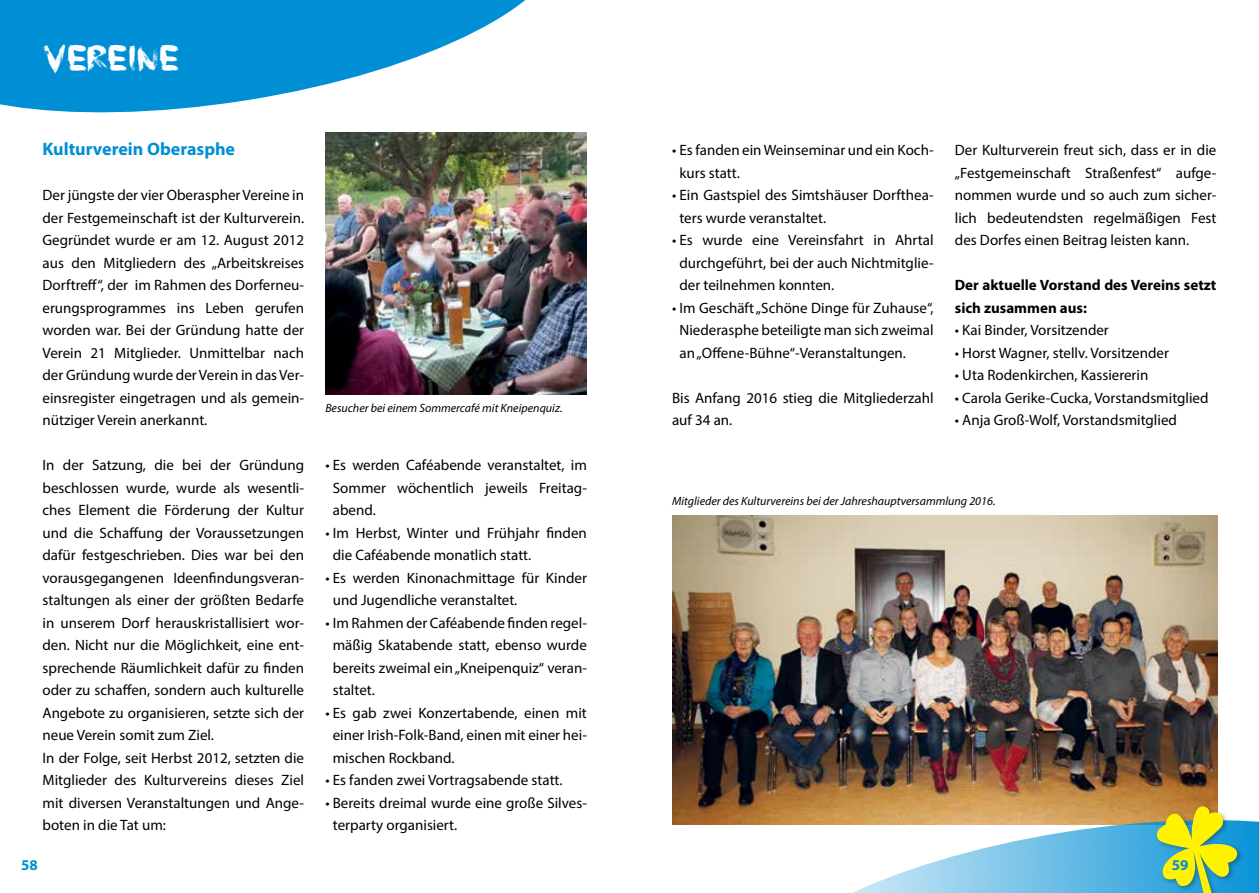
<style>
.page{position:relative;width:1259px;height:893px;background:#fff}
.page>*{position:absolute;margin:0;border:0;box-sizing:border-box;transform-origin:0 0}
.t1{font:36px "DK Face Your Fears II";color:#fff}
.t2{font:700 18px "Myriad Pro";color:#008fd5}
.t3{font:15px/22.5px "Myriad Pro";color:#000;text-align:justify}
.t4{font:700 15px/22.5px "Myriad Pro";color:#000}
.t5{font:700 15px "Myriad Pro";color:#008fd5}
.t6{font:italic 12px "Myriad Pro";color:#000}
</style>
<div class="page">
<svg style="left:0;top:0;width:525px;height:113px;fill:#008fd5"></svg>
<img style="left:325px;top:133px;width:262px;height:261px">
<img style="left:672px;top:515px;width:545px;height:309px">
<svg style="left:741px;top:803px;width:518px;height:90px"></svg>
<div style="left:1154px;top:804px;width:89px;height:89px;background:#000;opacity:.3"></div>
<svg style="left:1156px;top:805px;width:83px;height:88px;background:#a8c65b"></svg>
<h1 class="t1" style="left:43px;top:34px;width:139px">Vereine</h1>
<p class="t2" style="left:43px;top:137px;width:194px">Kulturverein Oberasphe</p>
<p class="t3" style="left:43px;top:184px;width:263px">Der jüngste der vier Oberaspher Vereine in der Festgemeinschaft ist der Kulturverein.<br>Gegründet wurde er am 12. August 2012 aus den Mitgliedern des „Arbeitskreises Dorftreff“, der im Rahmen des Dorferneu&shy;erungsprogrammes ins Leben gerufen worden war. Bei der Gründung hatte der Verein 21 Mitglieder. Unmittelbar nach der Gründung wurde der Verein in das Ver&shy;einsregister eingetragen und als gemein&shy;nütziger Verein anerkannt.</p>
<p class="t3" style="left:43px;top:454px;width:263px;text-align:left">In der Satzung, die bei der Gründung beschlossen wurde, wurde als wesentli&shy;ches Element die Förderung der Kultur und die Schaffung der Voraussetzungen dafür festgeschrieben. Dies war bei den vorausgegangenen Ideenfindungsveran&shy;staltungen als einer der größten Bedarfe in unserem Dorf herauskristallisiert wor&shy;den. Nicht nur die Möglichkeit, eine ent&shy;sprechende Räumlichkeit dafür zu finden oder zu schaffen, sondern auch kulturelle Angebote zu organisieren, setzte sich der neue Verein somit zum Ziel.<br>In der Folge, seit Herbst 2012, setzten die Mitglieder des Kulturvereins dieses Ziel mit diversen Veranstaltungen und Ange&shy;boten in die Tat um:</p>
<p class="t3" style="left:333px;top:454px;width:256px;text-indent:-7px">• Es werden Caféabende veranstaltet, im Sommer wöchentlich jeweils Freitag&shy;abend.</p>
<p class="t6" style="left:325px;top:400px;width:239px">Besucher bei einem Sommercafé mit Kneipenquiz.</p>
<p class="t3" style="left:333px;top:521px;width:256px;text-indent:-7px">• Im Herbst, Winter und Frühjahr finden die Caféabende monatlich statt.</p>
<p class="t3" style="left:333px;top:566px;width:256px;text-indent:-7px">• Es werden Kinonachmittage für Kinder und Jugendliche veranstaltet.</p>
<p class="t3" style="left:333px;top:611px;width:256px;text-indent:-7px">• Im Rahmen der Caféabende finden regel&shy;mäßig Skatabende statt, ebenso wurde bereits zweimal ein „Kneipenquiz“ veran&shy;staltet.</p>
<p class="t3" style="left:333px;top:701px;width:256px;text-indent:-7px">• Es gab zwei Konzertabende, einen mit einer Irish-Folk-Band, einen mit einer hei&shy;mischen Rockband.</p>
<p class="t3" style="left:325px;top:769px;width:239px">• Es fanden zwei Vortragsabende statt.</p>
<p class="t3" style="left:333px;top:791px;width:256px;text-indent:-7px">• Bereits dreimal wurde eine große Silves&shy;terparty organisiert.</p>
<p class="t5" style="left:21px;top:855px;width:18px">58</p>
<p class="t3" style="left:679px;top:139px;width:256px;text-indent:-7px">• Es fanden ein Weinseminar und ein Koch&shy;kurs statt.</p>
<p class="t3" style="left:679px;top:184px;width:256px;text-indent:-7px">• Ein Gastspiel des Simtshäuser Dorfthea&shy;ters wurde veranstaltet.</p>
<p class="t3" style="left:679px;top:229px;width:256px;text-indent:-7px">• Es wurde eine Vereinsfahrt in Ahrtal durchgeführt, bei der auch Nichtmitglie&shy;der teilnehmen konnten.</p>
<p class="t3" style="left:679px;top:296px;width:256px;text-indent:-7px">• Im Geschäft „Schöne Dinge für Zuhause“, Niederasphe beteiligte man sich zweimal an „Offene-Bühne“-Veranstaltungen.</p>
<p class="t3" style="left:672px;top:386px;width:263px">Bis Anfang 2016 stieg die Mitgliederzahl auf 34 an.</p>
<p class="t3" style="left:955px;top:139px;width:263px">Der Kulturverein freut sich, dass er in die „Festgemeinschaft Straßenfest“ aufge&shy;nommen wurde und so auch zum sicher&shy;lich bedeutendsten regelmäßigen Fest des Dorfes einen Beitrag leisten kann.</p>
<p class="t4" style="left:955px;top:273px;width:263px">Der aktuelle Vorstand des Vereins setzt sich zusammen aus:</p>
<p class="t3" style="left:955px;top:319px;width:155px">• Kai Binder, Vorsitzender</p>
<p class="t3" style="left:955px;top:341px;width:216px">• Horst Wagner, stellv. Vorsitzender</p>
<p class="t3" style="left:955px;top:364px;width:195px">• Uta Rodenkirchen, Kassiererin</p>
<p class="t3" style="left:955px;top:386px;width:255px">• Carola Gerike-Cucka, Vorstandsmitglied</p>
<p class="t3" style="left:955px;top:409px;width:224px">• Anja Groß-Wolf, Vorstandsmitglied</p>
<p class="t6" style="left:672px;top:494px;width:325px">Mitglieder des Kulturvereins bei der Jahreshauptversammlung 2016.</p>
<p class="t5" style="left:1172px;top:855px;width:18px">59</p>
</div>
